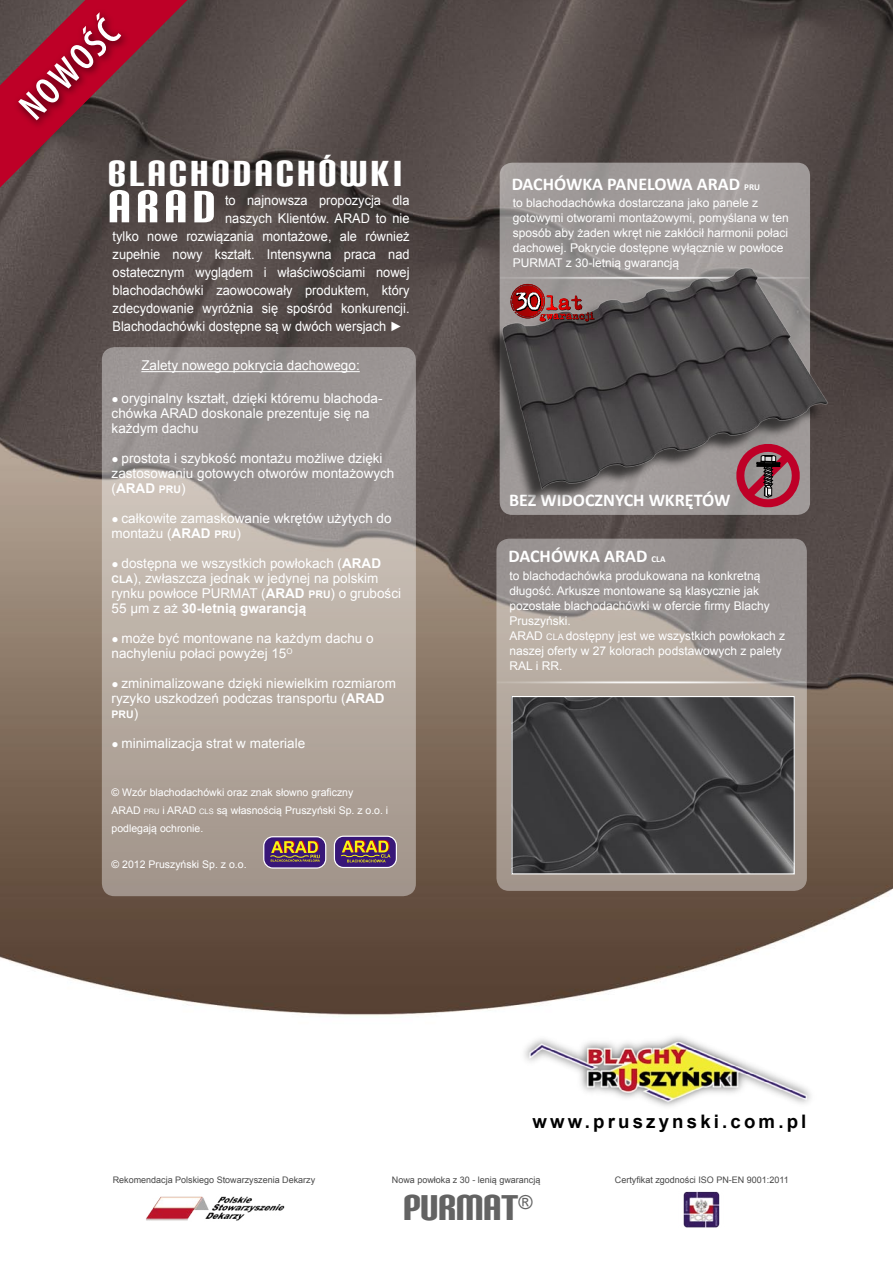
<style>
.page{position:relative;width:893px;height:1263px;background:#fff}
.page>*{position:absolute;margin:0;border:0;box-sizing:border-box;transform-origin:0 0}
.t1{font:54px "Carbon Block";color:#fff}
.t2{font:43.5px "Carbon Block";letter-spacing:.08em;color:#fff}
.t3{font:43.05px "Carbon Block";color:#636363}
.t4{font:600 condensed 39px "Myriad Pro";color:#fff}
.t5{font:19.2px "Arial";color:#636363}
.t6{font:700 18.6px "Arial";letter-spacing:.17em;color:#000}
.t7{font:700 18px "Calibri";color:#fff}
.t8{font:13.5px/15px "Arial";color:#fff}
.t9{font:13.5px "Arial";color:#fff;scale:.95 1}
.t10{font:12px/15px "Arial";color:#fff}
.t11{font:10.5px/18px "Arial";color:#fff}
.t12{font:700 10.5px "Arial";color:#fff}
.t13{font:9px "Arial";color:#484848}
.s1{font-size:12px}
.s2{font-weight:700}
.s3{font-weight:700;font-size:10.5px}
.s4{font-weight:400;font-size:13.5px}
.s5{font-size:7.5px}
.s6{font-size:9px}
</style>
<div class="page">
<img style="left:0;top:0;width:893px;height:1016px">
<img style="left:524px;top:1036px;width:287px;height:70px">
<img style="left:146px;top:1196px;width:139px;height:25px">
<img style="left:683px;top:1191px;width:37px;height:37px">
<svg style="left:102px;top:347px;width:314px;height:549px"></svg>
<hr style="left:141px;top:371px;width:219px;height:1px;background:#fff">
<svg style="left:500px;top:163px;width:310px;height:352px;fill:#a19b9a"></svg>
<svg style="left:0;top:0;width:210px;height:210px"></svg>
<div style="left:12px;top:7px;width:120px;height:124px;background:#000;opacity:.75"></div>
<div style="left:483px;top:269px;width:343px;height:238px;background:#000;opacity:.65"></div>
<img style="left:496px;top:261px;width:337px;height:234px">
<svg style="left:736px;top:444px;width:64px;height:63px"></svg>
<svg style="left:510px;top:284px;width:85px;height:38px"></svg>
<svg style="left:496px;top:539px;width:311px;height:352px;fill:#9c9491"></svg>
<img style="left:497px;top:679px;width:309px;height:7px">
<img style="left:513px;top:698px;width:280px;height:174px">
<div style="left:511px;top:696px;width:284px;height:178px;border:1px solid #fff"></div>
<svg style="left:334px;top:836px;width:63px;height:32px"></svg>
<div style="left:335px;top:837px;width:61px;height:30px;background:#381778;border-radius:9px"></div>
<svg style="left:341px;top:840px;width:49px;height:22px"></svg>
<svg style="left:263px;top:836px;width:63px;height:32px"></svg>
<div style="left:264px;top:837px;width:61px;height:30px;background:#381778;border-radius:9px"></div>
<svg style="left:270px;top:841px;width:50px;height:21px"></svg>
<h3 class="t4" style="left:11px;top:98px;width:124px;rotate:-45deg">NOWOŚĆ</h3>
<h2 class="t2" style="left:108px;top:153px;width:295px">BLACHODACHÓWKI</h2>
<h1 class="t1" style="left:108px;top:181px;width:108px">ARAD</h1>
<p class="t9" style="left:225px;top:192px;width:196px">to najnowsza propozycja dla</p>
<p class="t9" style="left:225px;top:210px;width:196px">naszych Klientów. ARAD to nie</p>
<p class="t9" style="left:113px;top:228px;width:314px">tylko nowe rozwiązania montażowe, ale również</p>
<p class="t9" style="left:113px;top:246px;width:314px">zupełnie nowy kształt. Intensywna praca nad</p>
<p class="t9" style="left:113px;top:264px;width:314px">ostatecznym wyglądem i właściwościami nowej</p>
<p class="t9" style="left:113px;top:282px;width:314px">blachodachówki zaowocowały produktem, który</p>
<p class="t9" style="left:113px;top:300px;width:314px">zdecydowanie wyróżnia się spośród konkurencji.</p>
<p class="t9" style="left:113px;top:318px;width:307px">Blachodachówki dostępne są w dwóch wersjach ►</p>
<p class="t8" style="left:141px;top:358px;width:220px">Zalety nowego pokrycia dachowego:</p>
<p class="t8" style="left:112px;top:391px;width:273px"><span class="s1">●</span> oryginalny kształt, dzięki któremu blachoda&shy;chówka ARAD doskonale prezentuje się na każdym dachu</p>
<p class="t8" style="left:112px;top:451px;width:284px"><span class="s1">●</span> prostota i szybkość montażu możliwe dzięki zastosowaniu gotowych otworów montażowych (<span class="s2">ARAD</span> <span class="s3">PRU</span>)</p>
<p class="t8" style="left:112px;top:511px;width:281px"><span class="s1">●</span> całkowite zamaskowanie wkrętów użytych do montażu (<span class="s2">ARAD</span> <span class="s3">PRU</span>)</p>
<p class="t8" style="left:112px;top:556px;width:291px"><span class="s1">●</span> dostępna we wszystkich powłokach (<span class="s2">ARAD </span><span class="s3">CLA</span>), zwłaszcza jednak w jedynej na polskim rynku powłoce PURMAT (<span class="s2">ARAD</span> <span class="s3">PRU</span>) o grubości 55 µm z aż <span class="s2">30-letnią gwarancją</span></p>
<p class="t8" style="left:112px;top:631px;width:264px"><span class="s1">●</span> może być montowane na każdym dachu o nachyleniu połaci powyżej 15<sup>O</sup></p>
<p class="t8" style="left:112px;top:676px;width:286px"><span class="s1">●</span> zminimalizowane dzięki niewielkim rozmiarom ryzyko uszkodzeń podczas transportu (<span class="s2">ARAD</span></p>
<p class="t12" style="left:112px;top:707px;width:28px">PRU<span class="s4">)</span></p>
<p class="t8" style="left:112px;top:736px;width:195px"><span class="s1">●</span> minimalizacja strat w materiale</p>
<p class="t11" style="left:112px;top:784px;width:278px">© Wzór blachodachówki oraz znak słowno graficzny<br>ARAD <span class="s5">PRU</span> i ARAD <span class="s5">CLS</span> są własnością Pruszyński Sp. z o.o. i podlegają ochronie.</p>
<p class="t11" style="left:112px;top:856px;width:136px">© 2012 Pruszyński Sp. z o.o.</p>
<h3 class="t7" style="left:512px;top:173px;width:250px">DACHÓWKA PANELOWA ARAD <span class="s6">PRU</span></h3>
<p class="t10" style="left:513px;top:195px;width:278px">to blachodachówka dostarczana jako panele z gotowymi otworami montażowymi, pomyślana w ten sposób aby żaden wkręt nie zakłócił harmonii połaci dachowej. Pokrycie dostępne wyłącznie w powłoce PURMAT z 30-letnią gwarancją</p>
<h3 class="t7" style="left:509px;top:488px;width:223px">BEZ WIDOCZNYCH WKRĘTÓW</h3>
<h3 class="t7" style="left:508px;top:545px;width:158px">DACHÓWKA ARAD <span class="s6">CLA</span></h3>
<p class="t10" style="left:510px;top:568px;width:277px">to blachodachówka produkowana na konkretną długość. Arkusze montowane są klasycznie jak pozostałe blachodachówki w ofercie firmy Blachy Pruszyński.<br>ARAD <span class="s6">CLA</span> dostępny jest we wszystkich powłokach z naszej oferty w 27 kolorach podstawowych z palety RAL i RR.</p>
<h3 class="t6" style="left:533px;top:1109px;width:275px">www.pruszynski.com.pl</h3>
<p class="t13" style="left:113px;top:1174px;width:204px">Rekomendacja Polskiego Stowarzyszenia Dekarzy</p>
<p class="t13" style="left:615px;top:1174px;width:175px">Certyfikat zgodności ISO PN-EN 9001:2011</p>
<h3 class="t3" style="left:404px;top:1187px;width:116px">PURMAT</h3>
<h3 class="t5" style="left:519px;top:1190px;width:16px">®</h3>
<p class="t13" style="left:392px;top:1174px;width:150px">Nowa powłoka z 30 - lenią gwarancją</p>
</div>
